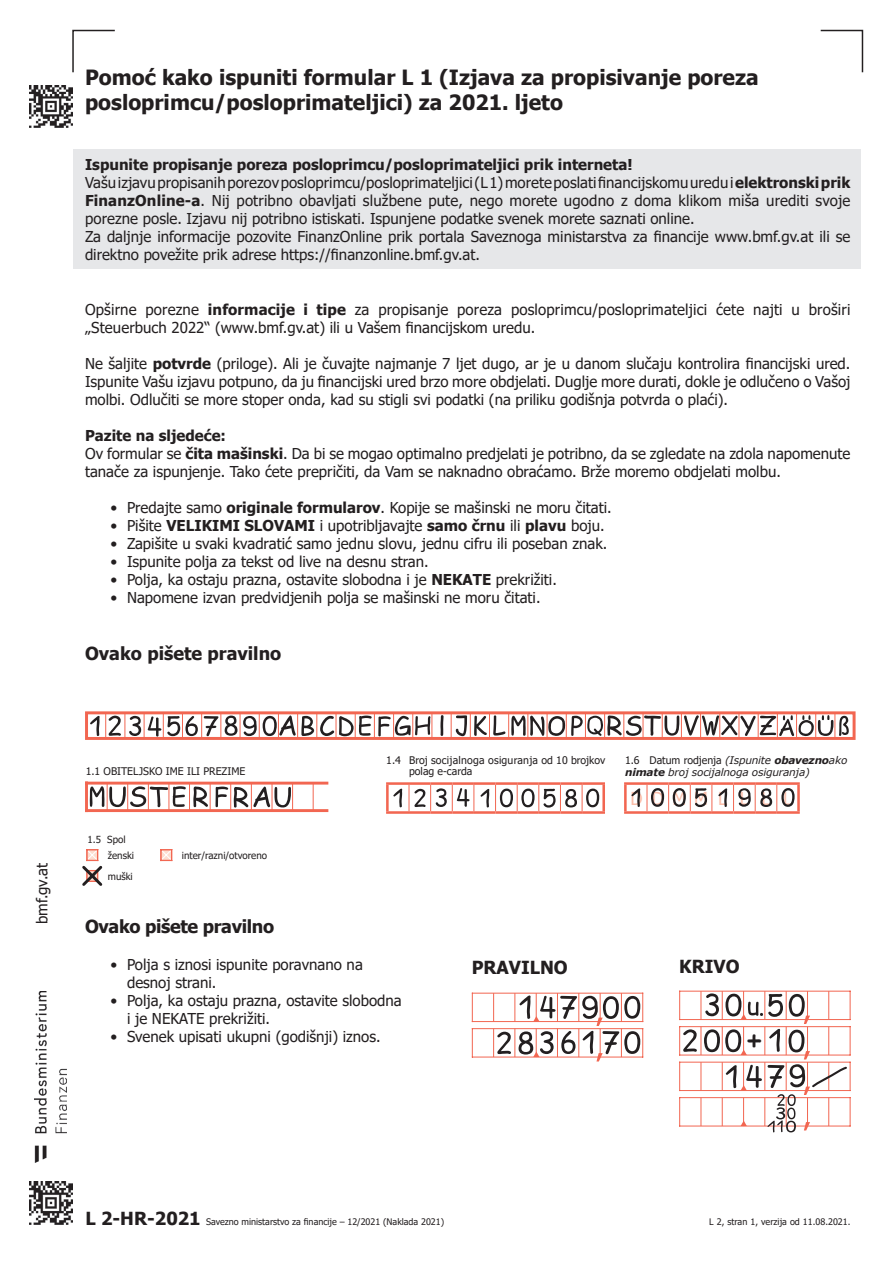
<style>
.page{position:relative;width:893px;height:1263px;background:#fff}
.page>*{position:absolute;margin:0;border:0;box-sizing:border-box;transform-origin:0 0}
.t1{font:32.4px "Comic Sans MS";color:#231f20}
.t2{font:700 21px/25.2px "Tahoma";color:#231f20}
.t3{font:700 18px "Tahoma";color:#231f20}
.t4{font:700 18px "Tahoma";letter-spacing:-.02em;color:#231f20}
.t5{font:17.85px "Tahoma";letter-spacing:.495em;color:#fabeaa}
.t6{font:15px/18px "Tahoma";color:#231f20}
.t7{font:10.5px/11.2px "Tahoma";color:#231f20}
.t8{font:italic 10.5px "Verdana";letter-spacing:-.02em;color:#231f20}
.t9{font:9.75px "Tahoma";color:#231f20}
.t10{font:9px "Tahoma";color:#231f20}
.s1{font-weight:700}
.s2{font-family:"Verdana";font-style:italic}
.s3{font-family:"Verdana";font-weight:700;font-style:italic}
.s4{font-weight:700;font-size:18px}
</style>
<div class="page">
<div style="left:73px;top:149px;width:788px;height:119px;background:#e6e7e9"></div>
<svg style="left:440px;top:715px;width:3px;height:21px"></svg>
<div style="left:85px;top:711px;width:770px;height:29px;border:3px solid #f26651"></div>
<svg style="left:90px;top:713px;width:342px;height:25px"></svg>
<svg style="left:451px;top:713px;width:398px;height:25px"></svg>
<hr style="left:85px;top:783px;width:3px;height:27px;background:#f26651">
<hr style="left:86px;top:809px;width:241px;height:3px;background:#f26651">
<hr style="left:86px;top:782px;width:241px;height:2px;background:#f26651">
<svg style="left:313px;top:784px;width:1px;height:25px"></svg>
<svg style="left:90px;top:784px;width:203px;height:26px"></svg>
<svg style="left:472px;top:994px;width:1px;height:27px"></svg>
<hr style="left:472px;top:1021px;width:171px;height:1px;background:#f26651">
<hr style="left:472px;top:993px;width:171px;height:1px;background:#f26651">
<svg style="left:472px;top:1029px;width:1px;height:28px"></svg>
<hr style="left:472px;top:1057px;width:171px;height:1px;background:#f26651">
<hr style="left:472px;top:1028px;width:171px;height:1px;background:#f26651">
<svg style="left:493px;top:993px;width:150px;height:68px"></svg>
<svg style="left:679px;top:991px;width:172px;height:141px"></svg>
<svg style="left:160px;top:849px;width:13px;height:13px"></svg>
<hr style="left:386px;top:782px;width:23px;height:3px;background:#f26651">
<hr style="left:386px;top:785px;width:3px;height:26px;background:#f26651">
<hr style="left:409px;top:782px;width:22px;height:3px;background:#f26651">
<hr style="left:431px;top:782px;width:21px;height:3px;background:#f26651">
<hr style="left:452px;top:782px;width:22px;height:3px;background:#f26651">
<hr style="left:474px;top:782px;width:22px;height:3px;background:#f26651">
<hr style="left:496px;top:782px;width:21px;height:3px;background:#f26651">
<hr style="left:517px;top:782px;width:22px;height:3px;background:#f26651">
<hr style="left:539px;top:782px;width:21px;height:3px;background:#f26651">
<hr style="left:560px;top:782px;width:22px;height:3px;background:#f26651">
<hr style="left:582px;top:782px;width:23px;height:3px;background:#f26651">
<hr style="left:624px;top:782px;width:23px;height:3px;background:#f26651">
<hr style="left:647px;top:782px;width:22px;height:3px;background:#f26651">
<hr style="left:669px;top:782px;width:21px;height:3px;background:#f26651">
<hr style="left:690px;top:782px;width:22px;height:3px;background:#f26651">
<hr style="left:712px;top:782px;width:21px;height:3px;background:#f26651">
<hr style="left:733px;top:782px;width:22px;height:3px;background:#f26651">
<hr style="left:755px;top:782px;width:22px;height:3px;background:#f26651">
<hr style="left:777px;top:782px;width:23px;height:3px;background:#f26651">
<hr style="left:386px;top:811px;width:23px;height:3px;background:#f26651">
<hr style="left:409px;top:811px;width:22px;height:3px;background:#f26651">
<hr style="left:431px;top:811px;width:21px;height:3px;background:#f26651">
<hr style="left:452px;top:811px;width:22px;height:3px;background:#f26651">
<hr style="left:474px;top:811px;width:22px;height:3px;background:#f26651">
<hr style="left:496px;top:811px;width:21px;height:3px;background:#f26651">
<hr style="left:517px;top:811px;width:22px;height:3px;background:#f26651">
<hr style="left:539px;top:811px;width:21px;height:3px;background:#f26651">
<hr style="left:560px;top:811px;width:22px;height:3px;background:#f26651">
<hr style="left:582px;top:811px;width:23px;height:3px;background:#f26651">
<hr style="left:624px;top:811px;width:23px;height:3px;background:#f26651">
<hr style="left:647px;top:811px;width:22px;height:3px;background:#f26651">
<hr style="left:669px;top:811px;width:21px;height:3px;background:#f26651">
<hr style="left:690px;top:811px;width:22px;height:3px;background:#f26651">
<hr style="left:712px;top:811px;width:21px;height:3px;background:#f26651">
<hr style="left:733px;top:811px;width:22px;height:3px;background:#f26651">
<hr style="left:755px;top:811px;width:22px;height:3px;background:#f26651">
<hr style="left:777px;top:811px;width:23px;height:3px;background:#f26651">
<hr style="left:624px;top:785px;width:3px;height:26px;background:#f26651">
<hr style="left:602px;top:785px;width:3px;height:26px;background:#f26651">
<hr style="left:797px;top:785px;width:3px;height:26px;background:#f26651">
<svg style="left:393px;top:789px;width:9px;height:18px"></svg>
<svg style="left:409px;top:783px;width:80px;height:28px"></svg>
<svg style="left:495px;top:783px;width:104px;height:28px"></svg>
<svg style="left:631px;top:788px;width:9px;height:19px"></svg>
<svg style="left:718px;top:788px;width:9px;height:19px"></svg>
<svg style="left:647px;top:785px;width:65px;height:26px"></svg>
<svg style="left:733px;top:785px;width:62px;height:26px"></svg>
<svg style="left:72px;top:29px;width:43px;height:44px"></svg>
<svg style="left:820px;top:29px;width:44px;height:44px"></svg>
<img style="left:30px;top:85px;width:42px;height:43px">
<img style="left:30px;top:1182px;width:42px;height:42px">
<img style="left:35px;top:991px;width:32px;height:171px">
<svg style="left:82px;top:849px;width:21px;height:37px"></svg>
<h2 class="t2" style="left:85px;top:66px;width:675px">Pomoć kako ispuniti formular L 1 (Izjava za propisivanje poreza posloprimcu/posloprimateljici) za 2021. ljeto</h2>
<p class="t6" style="left:85px;top:156px;width:767px"><span class="s1">Ispunite propisanje poreza posloprimcu/posloprimateljici prik interneta!<br></span>Vašu izjavu propisanih porezov posloprimcu/posloprimateljici (L 1) morete poslati financijskomu uredu i <span class="s1">elektronski prik FinanzOnline-a</span>. Nij potribno obavljati službene pute, nego morete ugodno z doma klikom miša urediti svoje porezne posle. Izjavu nij potribno istiskati. Ispunjene podatke svenek morete saznati online.<br>Za daljnje informacije pozovite FinanzOnline prik portala Saveznoga ministarstva za financije www.bmf.gv.at ili se direktno povežite prik adrese https://finanzonline.bmf.gv.at.</p>
<p class="t6" style="left:85px;top:301px;width:767px">Opširne porezne <span class="s1">informacije i tipe</span> za propisanje poreza posloprimcu/posloprimateljici ćete najti u broširi „Steuerbuch 2022“ (www.bmf.gv.at) ili u Vašem financijskom uredu.</p>
<p class="t6" style="left:85px;top:355px;width:767px;text-align:justify">Ne šaljite <span class="s1">potvrde</span> (priloge). Ali je čuvajte najmanje 7 ljet dugo, ar je u danom slučaju kontrolira financijski ured.<br>Ispunite Vašu izjavu potpuno, da ju financijski ured brzo more obdjelati. Duglje more durati, dokle je odlučeno o Vašoj molbi. Odlučiti se more stoper onda, kad su stigli svi podatki (na priliku godišnja potvrda o plaći).</p>
<p class="t6" style="left:85px;top:427px;width:767px"><span class="s1">Pazite na sljedeće:<br></span>Ov formular se <span class="s1">čita mašinski</span>. Da bi se mogao optimalno predjelati je potribno, da se zgledate na zdola napomenute tanače za ispunjenje. Tako ćete prepričiti, da Vam se naknadno obraćamo. Brže moremo obdjelati molbu.</p>
<p class="t6" style="left:111px;top:499px;width:503px">• Predajte samo <span class="s1">originale formularov</span>. Kopije se mašinski ne moru čitati.</p>
<p class="t6" style="left:111px;top:517px;width:496px">• Pišite <span class="s1">VELIKIMI SLOVAMI</span> i upotribljavajte <span class="s1">samo črnu</span> ili <span class="s1">plavu</span> boju.</p>
<p class="t6" style="left:111px;top:535px;width:498px">• Zapišite u svaki kvadratić samo jednu slovu, jednu cifru ili poseban znak.</p>
<p class="t6" style="left:111px;top:553px;width:320px">• Ispunite polja za tekst od live na desnu stran.</p>
<p class="t6" style="left:111px;top:571px;width:448px">• Polja, ka ostaju prazna, ostavite slobodna i je <span class="s1">NEKATE</span> prekrižiti.</p>
<p class="t6" style="left:111px;top:589px;width:431px">• Napomene izvan predvidjenih polja se mašinski ne moru čitati.</p>
<p class="t3" style="left:85px;top:641px;width:198px">Ovako pišete pravilno</p>
<p class="t6" style="left:34px;top:924px;width:63px;rotate:-90deg">bmf.gv.at</p>
<p class="t7" style="left:86px;top:766px;width:161px">1.1 OBITELJSKO IME ILI PREZIME</p>
<p class="t9" style="left:88px;top:833px;width:40px">1.5 Spol</p>
<p class="t9" style="left:108px;top:849px;width:28px">ženski</p>
<p class="t9" style="left:182px;top:849px;width:87px">inter/razni/otvoreno</p>
<p class="t9" style="left:108px;top:870px;width:27px">muški</p>
<p class="t7" style="left:409px;top:755px;width:198px;text-indent:-23px">1.4 Broj socijalnoga osiguranja od 10 brojkov polag e-carda</p>
<p class="t7" style="left:625px;top:755px;width:224px">1.6 Datum rodjenja <span class="s2">(Ispunite</span> <span class="s3">obavezno</span><span class="s2">ako</span></p>
<p class="t8" style="left:625px;top:765px;width:186px"><span class="s1">nimate</span> broj socijalnoga osiguranja)</p>
<p class="t5" style="left:631px;top:786px;width:163px">DDMML L L L</p>
<p class="t4" style="left:85px;top:913px;width:191px">Ovako pišete pravilno</p>
<p class="t6" style="left:127px;top:957px;width:237px;text-indent:-16px">• Polja s iznosi ispunite poravnano na desnoj strani.</p>
<p class="t6" style="left:127px;top:993px;width:276px;text-indent:-16px">• Polja, ka ostaju prazna, ostavite slobodna i je NEKATE prekrižiti.</p>
<p class="t6" style="left:111px;top:1029px;width:272px">• Svenek upisati ukupni (godišnji) iznos.</p>
<p class="t3" style="left:472px;top:954px;width:98px">PRAVILNO</p>
<p class="t3" style="left:679px;top:954px;width:62px">KRIVO</p>
<h1 class="t1" style="left:747px;top:1015px;width:17px">+</h1>
<p class="t10" style="left:86px;top:1215px;width:360px"><span class="s4">L 2-HR-2021</span> Savezno ministarstvo za financije – 12/2021 (Naklada 2021)</p>
<p class="t10" style="left:709px;top:1215px;width:143px">L 2, stran 1, verzija od 11.08.2021.</p>
</div>
